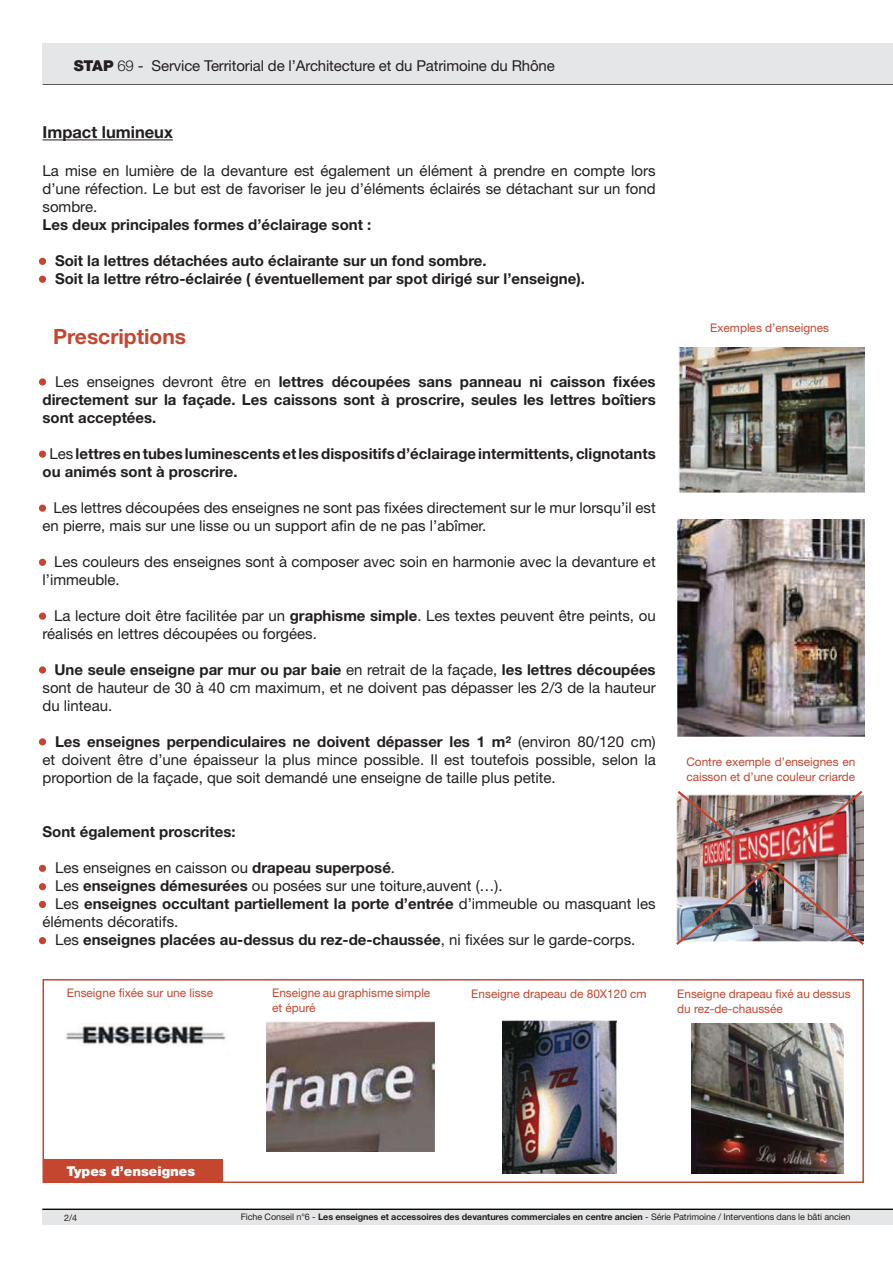
<style>
.page{position:relative;width:893px;height:1263px;background:#fff}
.page>*{position:absolute;margin:0;border:0;box-sizing:border-box;transform-origin:0 0}
.t1{font:700 21px "Helvetica Neue LT Std";color:#c5462f}
.t2{font:700 16.5px "Helvetica Neue LT Std";color:#231f20}
.t3{font:15px/18px "Helvetica Neue LT Std";color:#231f20;text-align:justify}
.t4{font:700 15px/18px "Helvetica Neue LT Std";color:#231f20}
.t5{font:900 13.5px "Helvetica Neue LT Std";color:#fff}
.t6{font:11.85px/15px "Helvetica Neue LT Std";color:#c5462f}
.t7{font:700 9px "Helvetica Neue LT Std";letter-spacing:-.01em;color:#231f20}
.t8{font:9px "Helvetica Neue LT Std";color:#231f20}
.s1{font-weight:900}
.s2{font-weight:300}
.s3{font-weight:400}
.s4{font-weight:700}
</style>
<div class="page">
<hr style="left:43px;top:84px;width:850px;height:1px;background:#000">
<div style="left:43px;top:43px;width:850px;height:41px;background:#e5e6e7"></div>
<div style="left:43px;top:1209px;width:850px;height:16px;background:#e5e6e7"></div>
<hr style="left:43px;top:1209px;width:850px;height:1px;background:#000">
<img style="left:691px;top:1023px;width:152px;height:151px">
<img style="left:503px;top:1020px;width:113px;height:154px">
<img style="left:266px;top:1021px;width:169px;height:131px">
<img style="left:66px;top:1023px;width:160px;height:23px">
<img style="left:677px;top:520px;width:187px;height:216px">
<img style="left:678px;top:347px;width:186px;height:145px">
<hr style="left:43px;top:139px;width:130px;height:1px;background:#231f20">
<div style="left:39px;top:258px;width:7px;height:7px;background:#c5462f;border-radius:50%"></div>
<div style="left:39px;top:276px;width:7px;height:7px;background:#c5462f;border-radius:50%"></div>
<div style="left:39px;top:378px;width:7px;height:8px;background:#c5462f;border-radius:50%"></div>
<div style="left:39px;top:451px;width:7px;height:7px;background:#c5462f;border-radius:50%"></div>
<div style="left:39px;top:504px;width:7px;height:8px;background:#c5462f;border-radius:50%"></div>
<div style="left:39px;top:559px;width:7px;height:7px;background:#c5462f;border-radius:50%"></div>
<div style="left:39px;top:612px;width:7px;height:8px;background:#c5462f;border-radius:50%"></div>
<div style="left:39px;top:666px;width:7px;height:7px;background:#c5462f;border-radius:50%"></div>
<div style="left:39px;top:738px;width:7px;height:7px;background:#c5462f;border-radius:50%"></div>
<div style="left:39px;top:865px;width:7px;height:7px;background:#c5462f;border-radius:50%"></div>
<div style="left:39px;top:883px;width:7px;height:7px;background:#c5462f;border-radius:50%"></div>
<div style="left:39px;top:901px;width:7px;height:7px;background:#c5462f;border-radius:50%"></div>
<div style="left:39px;top:937px;width:7px;height:7px;background:#c5462f;border-radius:50%"></div>
<img style="left:676px;top:791px;width:188px;height:154px">
<div style="left:43px;top:979px;width:821px;height:204px;border:2px solid #c5462f"></div>
<div style="left:43px;top:1159px;width:180px;height:23px;background:#c5462f"></div>
<p class="t3" style="left:74px;top:57px;width:483px"><span class="s1">STAP</span> <span class="s2">69</span> - Service Territorial de l’Architecture et du Patrimoine du Rhône</p>
<p class="t2" style="left:43px;top:122px;width:132px">Impact lumineux</p>
<p class="t3" style="left:43px;top:162px;width:615px">La mise en lumière de la devanture est également un élément à prendre en compte lors d’une réfection. Le but est de favoriser le jeu d’éléments éclairés se détachant sur un fond sombre.</p>
<p class="t4" style="left:43px;top:215px;width:330px">Les deux principales formes d’éclairage sont :</p>
<p class="t4" style="left:55px;top:251px;width:531px">Soit la lettres détachées auto éclairante sur un fond sombre.<br>Soit la lettre rétro-éclairée ( éventuellement par spot dirigé sur l’enseigne).</p>
<h1 class="t1" style="left:53px;top:323px;width:134px">Prescriptions</h1>
<p class="t4" style="left:43px;top:373px;width:615px;text-align:justify;text-indent:13px"><span class="s3">Les enseignes devront être en</span> lettres découpées sans panneau ni caisson fixées directement sur la façade. Les caissons sont à proscrire, seules les lettres boîtiers sont acceptées.</p>
<p class="t4" style="left:43px;top:445px;width:615px;text-indent:7px"><span class="s3">Les</span> lettres en tubes luminescents et les dispositifs d’éclairage intermittents, clignotants ou animés sont à proscrire.</p>
<p class="t3" style="left:43px;top:499px;width:615px;text-indent:11px">Les lettres découpées des enseignes ne sont pas fixées directement sur le mur lorsqu’il est en pierre, mais sur une lisse ou un support afin de ne pas l’abîmer.</p>
<p class="t3" style="left:43px;top:553px;width:615px;text-indent:12px">Les couleurs des enseignes sont à composer avec soin en harmonie avec la devanture et l’immeuble.</p>
<p class="t3" style="left:43px;top:607px;width:615px;text-indent:12px">La lecture doit être facilitée par un <span class="s4">graphisme simple</span>. Les textes peuvent être peints, ou réalisés en lettres découpées ou forgées.</p>
<p class="t3" style="left:43px;top:661px;width:615px;text-indent:12px"><span class="s4">Une seule enseigne par mur ou par baie</span> en retrait de la façade, <span class="s4">les lettres découpées </span>sont de hauteur de 30 à 40 cm maximum, et ne doivent pas dépasser les 2/3 de la hauteur du linteau.</p>
<p class="t3" style="left:43px;top:733px;width:615px;text-indent:13px"><span class="s4">Les enseignes perpendiculaires ne doivent dépasser les 1 m²</span> (environ 80/120 cm) et doivent être d’une épaisseur la plus mince possible. Il est toutefois possible, selon la proportion de la façade, que soit demandé une enseigne de taille plus petite.</p>
<p class="t4" style="left:43px;top:823px;width:195px">Sont également proscrites:</p>
<p class="t3" style="left:55px;top:859px;width:342px">Les enseignes en caisson ou <span class="s4">drapeau superposé</span>.</p>
<p class="t3" style="left:55px;top:877px;width:449px">Les <span class="s4">enseignes démesurées</span> ou posées sur une toiture,auvent (…).</p>
<p class="t4" style="left:55px;top:895px;width:602px"><span class="s3">Les</span> enseignes occultant partiellement la porte d’entrée <span class="s3">d’immeuble ou masquant les</span></p>
<p class="t3" style="left:43px;top:913px;width:137px">éléments décoratifs.</p>
<p class="t4" style="left:55px;top:931px;width:582px"><span class="s3">Les</span> enseignes placées au-dessus du rez-de-chaussée<span class="s3">, ni fixées sur le garde-corps.</span></p>
<p class="t6" style="left:710px;top:320px;width:120px">Exemples d’enseignes</p>
<p class="t6" style="left:686px;top:754px;width:171px">Contre exemple d’enseignes en caisson et d’une couleur criarde</p>
<p class="t6" style="left:67px;top:985px;width:148px">Enseigne fixée sur une lisse</p>
<p class="t6" style="left:272px;top:985px;width:160px">Enseigne au graphisme simple et épuré</p>
<p class="t6" style="left:471px;top:986px;width:177px">Enseigne drapeau de 80X120 cm</p>
<p class="t6" style="left:677px;top:986px;width:175px">Enseigne drapeau fixé au dessus du rez-de-chaussée</p>
<p class="t5" style="left:67px;top:1163px;width:130px">Types d’enseignes</p>
<p class="t8" style="left:64px;top:1212px;width:14px">2/4</p>
<p class="t7" style="left:241px;top:1211px;width:611px"><span class="s3">Fiche Conseil n°6 -</span> Les enseignes et accessoires des devantures commerciales en centre ancien <span class="s3">- Série Patrimoine / Interventions dans le bâti ancien</span></p>
</div>
